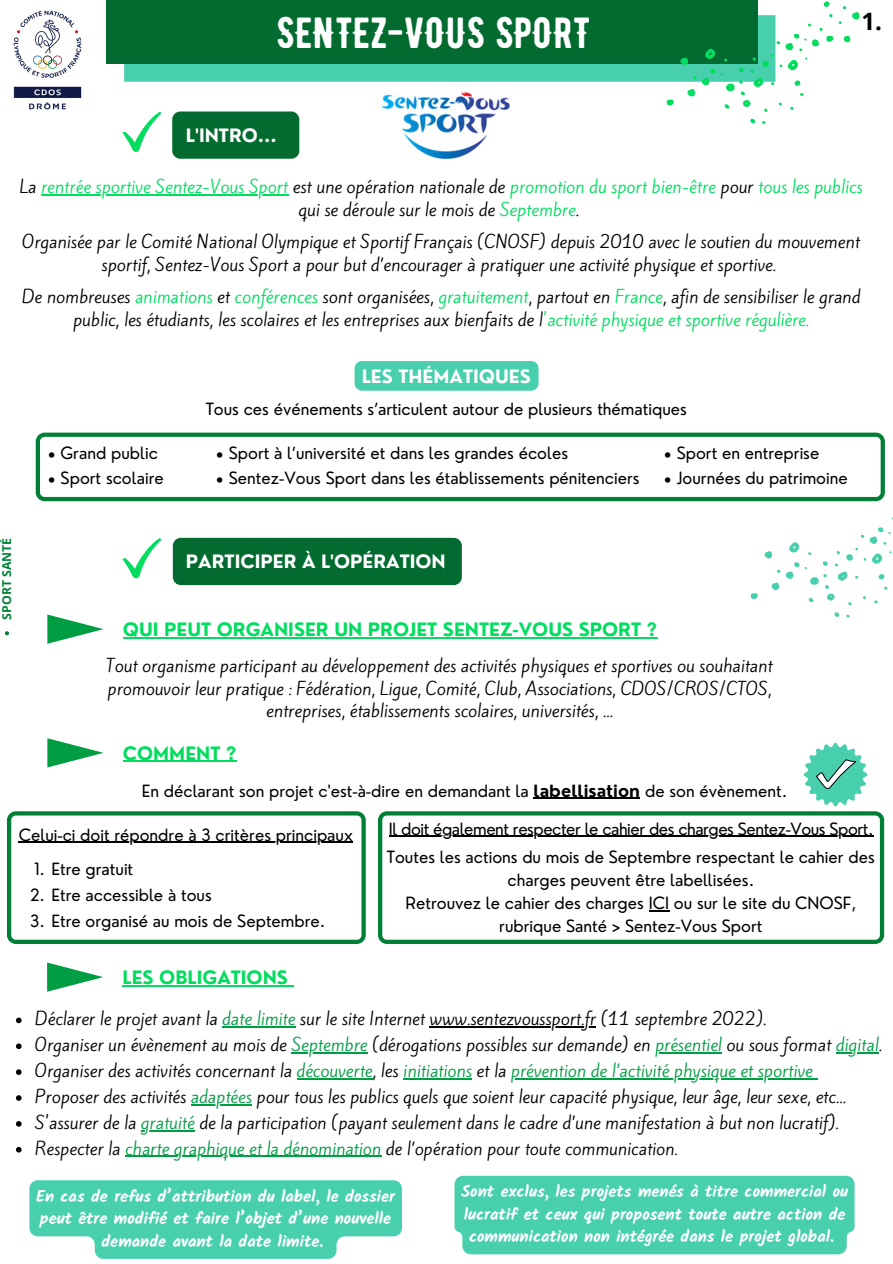
<style>
.page{position:relative;width:893px;height:1264px;background:#fff}
.page>*{position:absolute;margin:0;border:0;box-sizing:border-box;transform-origin:0 0}
.t1{font:43.5px "BERNIER Regular";color:#fff}
.t2{font:700 24px "Open Sans";color:#000}
.t3{font:700 18px "Nourd";color:#fff}
.t4{font:700 18px "Nourd";color:#02dd5f}
.t5{font:16.5px/25.8px "Kite One";color:#000;text-align:center}
.t6{font:16.5px/22.8px "Nourd";color:#000;text-align:center}
.t7{font:700 16.5px/22.5px "Kalam";color:#fff;text-align:center}
.t8{font:16.5px/22.5px "Kite One";color:#02dd5f;text-align:center}
.t9{font:16.5px/28.8px "Nourd";letter-spacing:-.025em;color:#000}
.t10{font:700 12.3px "Open Sans";color:#008037}
.s1{color:#000}
.s2{color:#02dd5f}
.s3{font-weight:700}
.s4{color:#009d43}
</style>
<div class="page">
<div style="left:172px;top:111px;width:127px;height:48px;background:#046b30;border-radius:8px"></div>
<div style="left:106px;top:0;width:651px;height:64px;background:#046b30"></div>
<svg style="left:122px;top:1px;width:738px;height:151px"></svg>
<img style="left:13px;top:10px;width:69px;height:100px">
<div style="left:173px;top:538px;width:289px;height:47px;background:#046b30;border-radius:8px"></div>
<svg style="left:122px;top:538px;width:39px;height:40px"></svg>
<svg style="left:47px;top:614px;width:56px;height:29px"></svg>
<svg style="left:47px;top:738px;width:56px;height:29px"></svg>
<svg style="left:36px;top:432px;width:848px;height:69px"></svg>
<svg style="left:7px;top:811px;width:359px;height:133px"></svg>
<svg style="left:378px;top:811px;width:506px;height:133px"></svg>
<svg style="left:47px;top:962px;width:56px;height:29px"></svg>
<svg style="left:750px;top:527px;width:141px;height:91px"></svg>
<svg style="left:803px;top:742px;width:64px;height:64px"></svg>
<img style="left:383px;top:92px;width:127px;height:67px">
<hr style="left:41px;top:194px;width:247px;height:1px;background:#02dd5f">
<svg style="left:5px;top:631px;width:4px;height:4px"></svg>
<hr style="left:123px;top:637px;width:534px;height:1px;background:#02dd5f">
<hr style="left:123px;top:760px;width:113px;height:1px;background:#02dd5f">
<hr style="left:533px;top:797px;width:107px;height:1px;background:#000">
<div style="left:354px;top:361px;width:184px;height:30px;background:#48cfae"></div>
<hr style="left:19px;top:841px;width:334px;height:2px;background:#000">
<hr style="left:389px;top:835px;width:484px;height:2px;background:#000">
<svg style="left:649px;top:910px;width:20px;height:1px"></svg>
<hr style="left:123px;top:984px;width:165px;height:2px;background:#02dd5f">
<svg style="left:16px;top:1017px;width:6px;height:6px"></svg>
<hr style="left:222px;top:1026px;width:73px;height:1px;background:#009d43">
<hr style="left:429px;top:1026px;width:167px;height:1px;background:#000">
<svg style="left:16px;top:1043px;width:6px;height:6px"></svg>
<hr style="left:291px;top:1052px;width:76px;height:1px;background:#009d43">
<hr style="left:655px;top:1052px;width:67px;height:1px;background:#009d43">
<hr style="left:835px;top:1052px;width:43px;height:1px;background:#009d43">
<svg style="left:16px;top:1069px;width:6px;height:5px"></svg>
<hr style="left:296px;top:1078px;width:76px;height:1px;background:#009d43">
<hr style="left:403px;top:1078px;width:69px;height:1px;background:#009d43">
<hr style="left:511px;top:1078px;width:301px;height:1px;background:#009d43">
<svg style="left:16px;top:1095px;width:6px;height:5px"></svg>
<hr style="left:191px;top:1104px;width:61px;height:1px;background:#009d43">
<svg style="left:16px;top:1121px;width:6px;height:5px"></svg>
<hr style="left:141px;top:1130px;width:54px;height:1px;background:#009d43">
<svg style="left:16px;top:1147px;width:6px;height:5px"></svg>
<hr style="left:125px;top:1155px;width:256px;height:1px;background:#009d43">
<svg style="left:29px;top:1180px;width:373px;height:78px;background:#5ad3b6"></svg>
<div style="left:454px;top:1175px;width:400px;height:79px;background:#48cfae"></div>
<h1 class="t1" style="left:276px;top:7px;width:315px">SENTEZ-VOUS SPORT</h1>
<h2 class="t2" style="left:861px;top:4px;width:22px">1.</h2>
<p class="t3" style="left:186px;top:124px;width:108px">DÉFINITION</p>
<p class="t3" style="left:186px;top:124px;width:92px">L'INTRO...</p>
<p class="t8" style="left:20px;top:176px;width:844px"><span class="s1">La</span> rentrée sportive Sentez-Vous Sport <span class="s1">est une opération nationale de</span> promotion du sport bien-être <span class="s1">pour</span> tous les publics <span class="s1">qui se déroule sur le mois de</span> Septembre<span class="s1">.</span></p>
<p class="t5" style="left:22px;top:231px;width:839px;line-height:22.5px">Organisée par le Comité National Olympique et Sportif Français (CNOSF) depuis 2010 avec le soutien du mouvement sportif, Sentez-Vous Sport a pour but d’encourager à pratiquer une activité physique et sportive.</p>
<p class="t5" style="left:22px;top:286px;width:840px;line-height:22.5px">De nombreuses <span class="s2">animations</span> et <span class="s2">conférences</span> sont organisées, <span class="s2">gratuitement</span>, partout en <span class="s2">France</span>, afin de sensibiliser le grand public, les étudiants, les scolaires et les entreprises aux bienfaits de l<span class="s2">'activité physique et sportive régulière.</span></p>
<p class="t3" style="left:362px;top:364px;width:170px">LES THÉMATIQUES</p>
<p class="t6" style="left:47px;top:442px;width:112px">• Grand public</p>
<p class="t6" style="left:47px;top:466px;width:118px">• Sport scolaire</p>
<p class="t6" style="left:206px;top:397px;width:483px">Tous ces événements s’articulent autour de plusieurs thématiques</p>
<p class="t6" style="left:215px;top:442px;width:354px">• Sport à l’université et dans les grandes écoles</p>
<p class="t6" style="left:215px;top:466px;width:425px">• Sentez-Vous Sport dans les établissements pénitenciers</p>
<p class="t6" style="left:663px;top:442px;width:157px">• Sport en entreprise</p>
<p class="t6" style="left:663px;top:466px;width:186px">• Journées du patrimoine</p>
<p class="t10" style="left:-2px;top:619px;width:83px;rotate:-90deg">SPORT SANTÉ</p>
<p class="t3" style="left:186px;top:550px;width:108px">DÉFINITION</p>
<p class="t3" style="left:186px;top:550px;width:261px">PARTICIPER À L'OPÉRATION</p>
<p class="t4" style="left:123px;top:618px;width:535px">QUI PEUT ORGANISER UN PROJET SENTEZ-VOUS SPORT ?</p>
<p class="t5" style="left:106px;top:655px;width:668px;line-height:22.5px">Tout organisme participant au développement des activités physiques et sportives ou souhaitant promouvoir leur pratique : Fédération, Ligue, Comité, Club, Associations, CDOS/CROS/CTOS, entreprises, établissements scolaires, universités, ...</p>
<p class="t4" style="left:123px;top:741px;width:115px">COMMENT ?</p>
<p class="t6" style="left:142px;top:779px;width:647px">En déclarant son projet c'est-à-dire en demandant la <span class="s3">labellisation</span> de son évènement.</p>
<p class="t6" style="left:19px;top:823px;width:335px">Celui-ci doit répondre à 3 critères principaux</p>
<p class="t9" style="left:387px;top:814px;width:489px">Il doit également respecter le cahier des charges Sentez-Vous Sport.<br>Toutes les actions du mois de Septembre respectant le cahier des</p>
<p class="t6" style="left:405px;top:868px;width:452px">charges peuvent être labellisées.<br>Retrouvez le cahier des charges ICI ou sur le site du CNOSF, rubrique Santé &gt; Sentez-Vous Sport</p>
<p class="t4" style="left:123px;top:965px;width:167px">LES OBLIGATIONS</p>
<p class="t5" style="left:35px;top:1006px;width:848px;text-align:left">Déclarer le projet avant la <span class="s4">date limite</span> sur le site Internet www.sentezvoussport.fr (11 septembre 2022).<br>Organiser un évènement au mois de <span class="s4">Septembre</span> (dérogations possibles sur demande) en <span class="s4">présentiel</span> ou sous format <span class="s4">digital</span>.<br>Organiser des activités concernant la <span class="s4">découverte</span>, les <span class="s4">initiations</span> et la <span class="s4">prévention de l’activité physique et sportive<br></span>Proposer des activités <span class="s4">adaptées</span> pour tous les publics quels que soient leur capacité physique, leur âge, leur sexe, etc… S'assurer de la <span class="s4">gratuité</span> de la participation (payant seulement dans le cadre d’une manifestation à but non lucratif).<br>Respecter la <span class="s4">charte graphique et la dénomination</span> de l’opération pour toute communication.</p>
<p class="t7" style="left:36px;top:1184px;width:361px">En cas de refus d’attribution du label, le dossier peut être modifié et faire l’objet d’une nouvelle demande avant la date limite.</p>
<p class="t7" style="left:461px;top:1180px;width:388px">Sont exclus, les projets menés à titre commercial ou lucratif et ceux qui proposent toute autre action de communication non intégrée dans le projet global.</p>
<p class="t6" style="left:34px;top:857px;width:101px">1. Etre gratuit</p>
<p class="t6" style="left:30px;top:883px;width:183px">2. Etre accessible à tous</p>
<p class="t6" style="left:30px;top:909px;width:297px">3. Etre organisé au mois de Septembre.</p>
</div>
